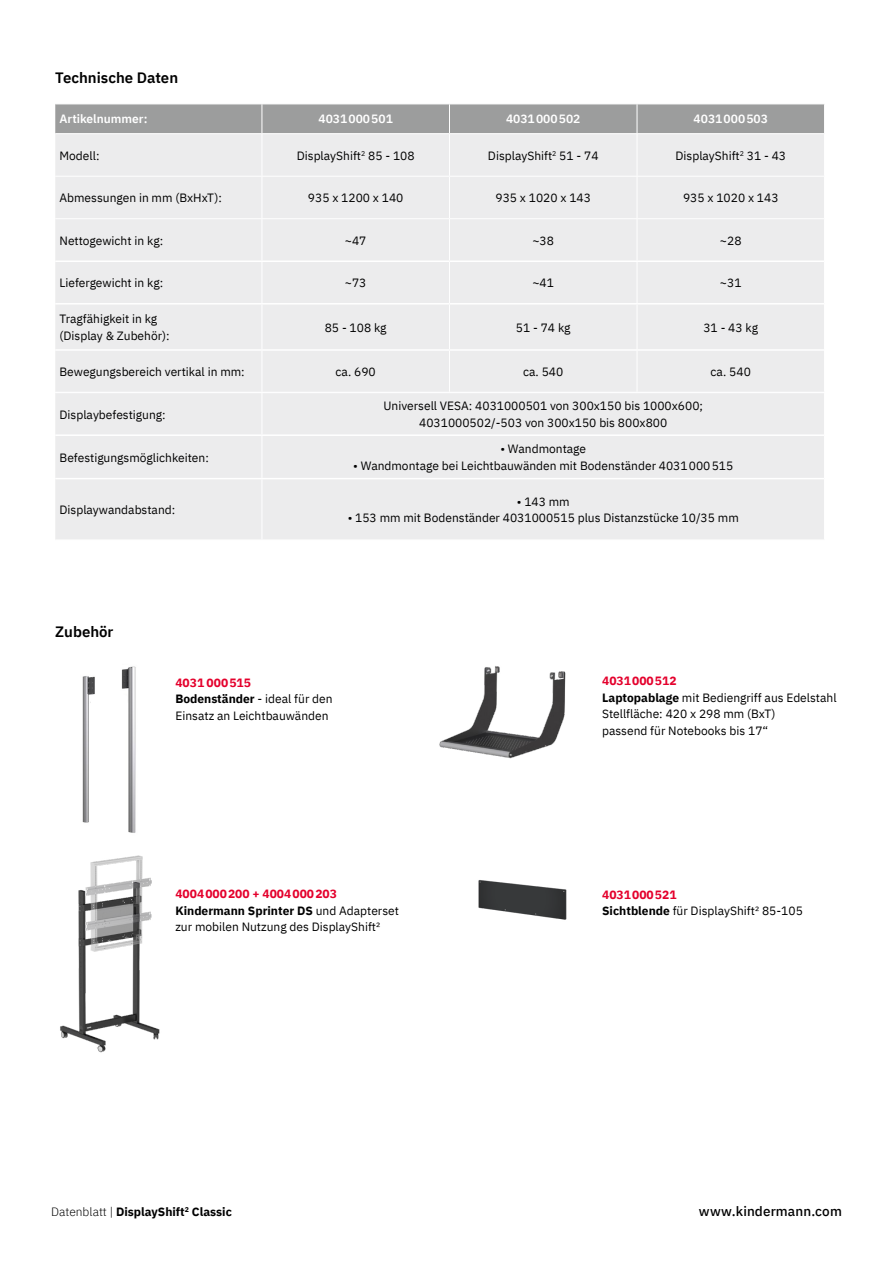
<style>
.page{position:relative;width:893px;height:1263px;background:#fff}
.page>*{position:absolute;margin:0;border:0;box-sizing:border-box;transform-origin:0 0}
.t1{font:600 15px "IBM Plex Sans";color:#000}
.t2{font:500 13.5px "IBM Plex Sans";letter-spacing:.01em;color:#000}
.t3{font:12px/16.5px "IBM Plex Sans";color:#000}
.t4{font:600 12px "IBM Plex Sans";color:#fff}
.t5{font:700 12px "IBM Plex Sans";color:#000}
.s1{font-weight:700;color:#e4002c}
.s2{font-weight:700}
.s3{font-weight:300}
</style>
<div class="page">
<img style="left:60px;top:855px;width:100px;height:198px">
<div style="left:55px;top:134px;width:769px;height:258px;background:#ececed"></div>
<div style="left:55px;top:104px;width:770px;height:29px;background:#9c9d9d"></div>
<hr style="left:262px;top:134px;width:1px;height:42px;background:#fff">
<hr style="left:449px;top:134px;width:1px;height:42px;background:#fff">
<hr style="left:637px;top:134px;width:1px;height:42px;background:#fff">
<hr style="left:55px;top:176px;width:207px;height:1px;background:#fff">
<hr style="left:262px;top:176px;width:187px;height:1px;background:#fff">
<hr style="left:262px;top:177px;width:1px;height:41px;background:#fff">
<hr style="left:449px;top:176px;width:188px;height:1px;background:#fff">
<hr style="left:449px;top:177px;width:1px;height:41px;background:#fff">
<hr style="left:637px;top:176px;width:188px;height:1px;background:#fff">
<hr style="left:637px;top:177px;width:1px;height:41px;background:#fff">
<hr style="left:55px;top:218px;width:207px;height:1px;background:#fff">
<hr style="left:262px;top:218px;width:187px;height:1px;background:#fff">
<hr style="left:262px;top:219px;width:1px;height:41px;background:#fff">
<hr style="left:449px;top:218px;width:188px;height:1px;background:#fff">
<hr style="left:449px;top:219px;width:1px;height:41px;background:#fff">
<hr style="left:637px;top:218px;width:188px;height:1px;background:#fff">
<hr style="left:637px;top:219px;width:1px;height:41px;background:#fff">
<hr style="left:262px;top:262px;width:1px;height:41px;background:#fff">
<hr style="left:449px;top:262px;width:1px;height:41px;background:#fff">
<hr style="left:637px;top:262px;width:1px;height:41px;background:#fff">
<hr style="left:262px;top:305px;width:1px;height:44px;background:#fff">
<hr style="left:449px;top:305px;width:1px;height:44px;background:#fff">
<hr style="left:637px;top:305px;width:1px;height:44px;background:#fff">
<hr style="left:262px;top:351px;width:1px;height:41px;background:#fff">
<hr style="left:449px;top:351px;width:1px;height:41px;background:#fff">
<hr style="left:637px;top:351px;width:1px;height:41px;background:#fff">
<hr style="left:55px;top:349px;width:207px;height:2px;background:#fff">
<hr style="left:262px;top:349px;width:187px;height:2px;background:#fff">
<hr style="left:449px;top:349px;width:188px;height:2px;background:#fff">
<hr style="left:637px;top:349px;width:187px;height:2px;background:#fff">
<hr style="left:55px;top:260px;width:207px;height:2px;background:#fff">
<hr style="left:262px;top:260px;width:187px;height:2px;background:#fff">
<hr style="left:449px;top:260px;width:188px;height:2px;background:#fff">
<hr style="left:637px;top:260px;width:187px;height:2px;background:#fff">
<hr style="left:55px;top:303px;width:207px;height:2px;background:#fff">
<hr style="left:262px;top:303px;width:187px;height:2px;background:#fff">
<hr style="left:449px;top:303px;width:188px;height:2px;background:#fff">
<hr style="left:637px;top:303px;width:187px;height:2px;background:#fff">
<div style="left:55px;top:393px;width:769px;height:146px;background:#ececed"></div>
<hr style="left:262px;top:393px;width:1px;height:41px;background:#fff">
<hr style="left:262px;top:436px;width:1px;height:42px;background:#fff">
<hr style="left:262px;top:479px;width:1px;height:60px;background:#fff">
<hr style="left:55px;top:434px;width:207px;height:2px;background:#fff">
<hr style="left:262px;top:434px;width:562px;height:2px;background:#fff">
<hr style="left:55px;top:478px;width:207px;height:1px;background:#fff">
<hr style="left:262px;top:478px;width:562px;height:1px;background:#fff">
<img style="left:439px;top:666px;width:127px;height:93px">
<img style="left:121px;top:666px;width:15px;height:167px">
<img style="left:82px;top:676px;width:13px;height:147px">
<img style="left:478px;top:880px;width:89px;height:40px">
<p class="t1" style="left:55px;top:66px;width:124px">Technische Daten</p>
<p class="t4" style="left:60px;top:110px;width:89px">Artikelnummer:</p>
<p class="t4" style="left:318px;top:110px;width:76px">4031000501</p>
<p class="t4" style="left:506px;top:110px;width:76px">4031000502</p>
<p class="t4" style="left:694px;top:110px;width:76px">4031000503</p>
<p class="t3" style="left:60px;top:146px;width:41px">Modell:</p>
<p class="t3" style="left:297px;top:146px;width:119px">DisplayShift<sup>2</sup> 85 - 108</p>
<p class="t3" style="left:488px;top:146px;width:112px">DisplayShift<sup>2</sup> 51 - 74</p>
<p class="t3" style="left:675px;top:146px;width:112px">DisplayShift<sup>2</sup> 31 - 43</p>
<p class="t3" style="left:60px;top:189px;width:164px">Abmessungen in mm (BxHxT):</p>
<p class="t3" style="left:308px;top:189px;width:97px">935 x 1200 x 140</p>
<p class="t3" style="left:495px;top:189px;width:97px">935 x 1020 x 143</p>
<p class="t3" style="left:683px;top:189px;width:97px">935 x 1020 x 143</p>
<p class="t3" style="left:60px;top:231px;width:105px">Nettogewicht in kg:</p>
<p class="t3" style="left:345px;top:231px;width:23px">~47</p>
<p class="t3" style="left:532px;top:231px;width:23px">~38</p>
<p class="t3" style="left:720px;top:231px;width:23px">~28</p>
<p class="t3" style="left:60px;top:274px;width:105px">Liefergewicht in kg:</p>
<p class="t3" style="left:345px;top:274px;width:23px">~73</p>
<p class="t3" style="left:532px;top:274px;width:23px">~41</p>
<p class="t3" style="left:720px;top:274px;width:23px">~31</p>
<p class="t3" style="left:59px;top:310px;width:112px">Tragfähigkeit in kg (Display &amp; Zubehör):</p>
<p class="t3" style="left:325px;top:318px;width:63px">85 - 108 kg</p>
<p class="t3" style="left:516px;top:318px;width:56px">51 - 74 kg</p>
<p class="t3" style="left:703px;top:318px;width:56px">31 - 43 kg</p>
<p class="t3" style="left:59px;top:362px;width:187px">Bewegungsbereich vertikal in mm:</p>
<p class="t3" style="left:336px;top:362px;width:42px">ca. 690</p>
<p class="t3" style="left:523px;top:362px;width:42px">ca. 540</p>
<p class="t3" style="left:711px;top:362px;width:42px">ca. 540</p>
<p class="t3" style="left:60px;top:405px;width:108px">Displaybefestigung:</p>
<p class="t3" style="left:383px;top:397px;width:321px;text-align:center">Universell VESA: 4031000501 von 300x150 bis 1000x600;<br>4031000502/-503 von 300x150 bis 800x800</p>
<p class="t3" style="left:60px;top:448px;width:151px">Befestigungsmöglichkeiten:</p>
<p class="t3" style="left:500px;top:440px;width:87px">• Wandmontage</p>
<p class="t3" style="left:353px;top:456px;width:382px">• Wandmontage bei Leichtbauwänden mit Bodenständer 4031000515</p>
<p class="t3" style="left:60px;top:501px;width:117px">Displaywandabstand:</p>
<p class="t3" style="left:517px;top:492px;width:54px">• 143 mm</p>
<p class="t3" style="left:348px;top:509px;width:393px">• 153 mm mit Bodenständer 4031000515 plus Distanzstücke 10/35 mm</p>
<p class="t1" style="left:55px;top:620px;width:60px">Zubehör</p>
<p class="t3" style="left:175px;top:673px;width:159px"><span class="s1">4031 000515<br></span><span class="s2">Bodenständer</span> - ideal für den<br>Einsatz an Leichtbauwänden</p>
<p class="t3" style="left:602px;top:672px;width:236px"><span class="s1">4031000512<br></span><span class="s2">Laptopablage</span> mit Bediengriff aus Edelstahl<br>Stellfläche: 420 x 298 mm (BxT)<br>passend für Notebooks bis 17“</p>
<p class="t3" style="left:175px;top:885px;width:225px"><span class="s1">4004000200 + 4004000203<br></span><span class="s2">Kindermann Sprinter DS</span> und Adapterset zur mobilen Nutzung des DisplayShift²</p>
<p class="t3" style="left:602px;top:885px;width:202px"><span class="s1">4031000521<br></span><span class="s2">Sichtblende</span> für DisplayShift² 85-105</p>
<p class="t5" style="left:51px;top:1202px;width:182px"><span class="s3">Datenblatt |</span> DisplayShift<sup>2</sup> Classic</p>
<p class="t2" style="left:699px;top:1201px;width:145px">www.kindermann.com</p>
</div>
